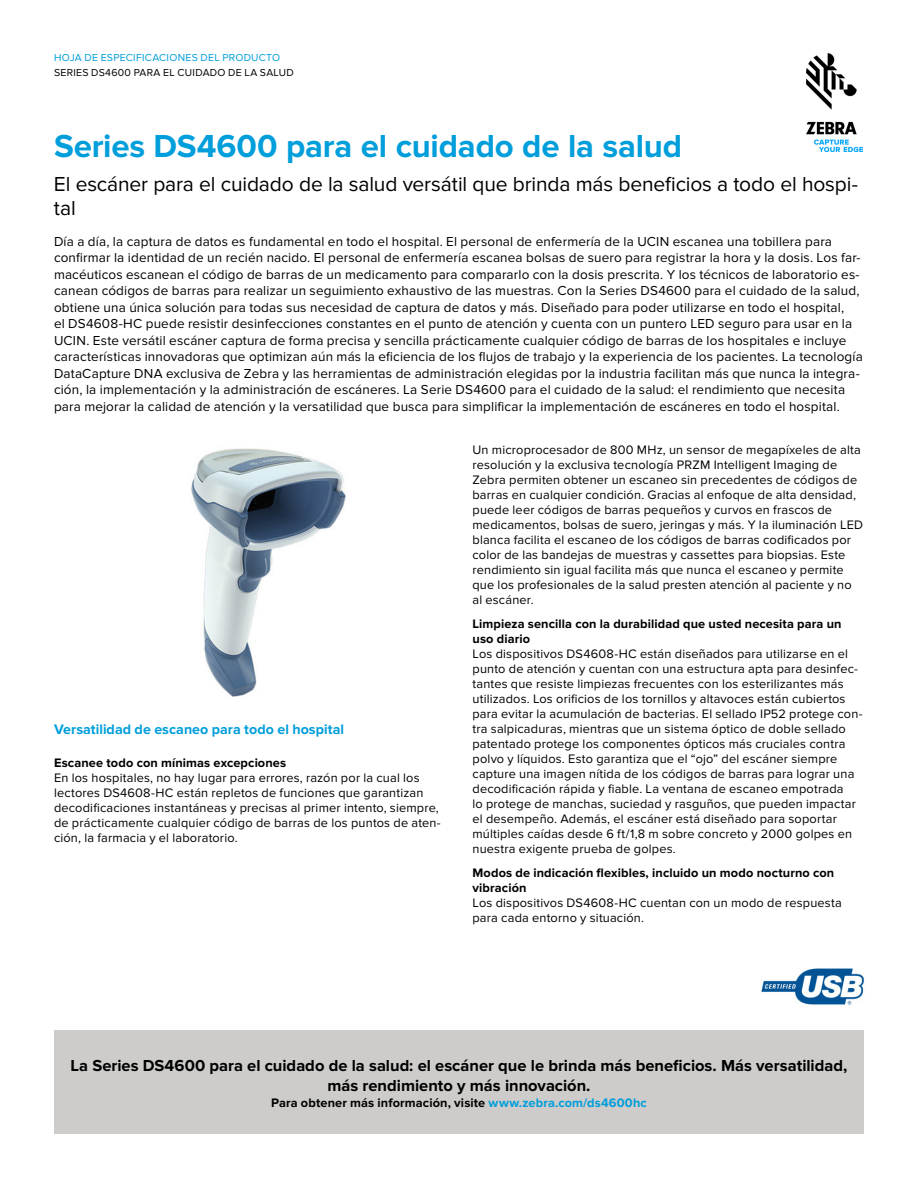
<style>
.page{position:relative;width:918px;height:1188px;background:#fff}
.page>*{position:absolute;margin:0;border:0;box-sizing:border-box;transform-origin:0 0}
.t1{font:700 33px "Proxima Nova";letter-spacing:-.005em;color:#009edb}
.t2{font:21px/24px "Proxima Nova";letter-spacing:-.005em;color:#000}
.t3{font:700 16.5px/20.2px "Proxima Nova";color:#000;text-align:center}
.t4{font:700 14.25px "Proxima Nova";color:#009edb}
.t5{font:13.5px/16.5px "Proxima Nova";letter-spacing:.01em;color:#000}
.t6{font:12.75px/15px "Proxima Nova";letter-spacing:.015em;color:#000}
.t7{font:700 12.75px/15px "Proxima Nova";letter-spacing:.01em;color:#000}
.t8{font:10.5px "Proxima Nova";letter-spacing:.025em;color:#000}
.t9{font:10.5px "Proxima Nova";letter-spacing:.025em;color:#009edb}
.s1{color:#009edb}
</style>
<div class="page">
<img style="left:806px;top:54px;width:56px;height:97px">
<div style="left:54px;top:1031px;width:810px;height:103px;background:#cdccca"></div>
<img style="left:761px;top:968px;width:103px;height:38px">
<img style="left:191px;top:448px;width:155px;height:249px">
<p class="t9" style="left:54px;top:52px;width:228px">HOJA DE ESPECIFICACIONES DEL PRODUCTO</p>
<p class="t8" style="left:54px;top:66px;width:241px">SERIES DS4600 PARA EL CUIDADO DE LA SALUD</p>
<h1 class="t1" style="left:54px;top:127px;width:630px">Series DS4600 para el cuidado de la salud</h1>
<h2 class="t2" style="left:54px;top:173px;width:806px">El escáner para el cuidado de la salud versátil que brinda más beneficios a todo el hospi&shy;tal</h2>
<p class="t5" style="left:54px;top:233px;width:810px">Día a día, la captura de datos es fundamental en todo el hospital. El personal de enfermería de la UCIN escanea una tobillera para confirmar la identidad de un recién nacido. El personal de enfermería escanea bolsas de suero para registrar la hora y la dosis. Los far&shy;macéuticos escanean el código de barras de un medicamento para compararlo con la dosis prescrita. Y los técnicos de laboratorio es&shy;canean códigos de barras para realizar un seguimiento exhaustivo de las muestras. Con la Series DS4600 para el cuidado de la salud, obtiene una única solución para todas sus necesidad de captura de datos y más. Diseñado para poder utilizarse en todo el hospital,<br>el DS4608-HC puede resistir desinfecciones constantes en el punto de atención y cuenta con un puntero LED seguro para usar en la UCIN. Este versátil escáner captura de forma precisa y sencilla prácticamente cualquier código de barras de los hospitales e incluye características innovadoras que optimizan aún más la eficiencia de los flujos de trabajo y la experiencia de los pacientes. La tecnología DataCapture DNA exclusiva de Zebra y las herramientas de administración elegidas por la industria facilitan más que nunca la integra&shy;ción, la implementación y la administración de escáneres. La Serie DS4600 para el cuidado de la salud: el rendimiento que necesita para mejorar la calidad de atención y la versatilidad que busca para simplificar la implementación de escáneres en todo el hospital.</p>
<p class="t4" style="left:54px;top:721px;width:292px">Versatilidad de escaneo para todo el hospital</p>
<p class="t7" style="left:54px;top:755px;width:234px">Escanee todo con mínimas excepciones</p>
<p class="t6" style="left:54px;top:770px;width:388px">En los hospitales, no hay lugar para errores, razón por la cual los lectores DS4608-HC están repletos de funciones que garantizan decodificaciones instantáneas y precisas al primer intento, siempre, de prácticamente cualquier código de barras de los puntos de aten&shy;ción, la farmacia y el laboratorio.</p>
<p class="t6" style="left:472px;top:443px;width:392px">Un microprocesador de 800 MHz, un sensor de megapíxeles de alta resolución y la exclusiva tecnología PRZM Intelligent Imaging de Zebra permiten obtener un escaneo sin precedentes de códigos de barras en cualquier condición. Gracias al enfoque de alta densidad, puede leer códigos de barras pequeños y curvos en frascos de medicamentos, bolsas de suero, jeringas y más. Y la iluminación LED blanca facilita el escaneo de los códigos de barras codificados por color de las bandejas de muestras y cassettes para biopsias. Este rendimiento sin igual facilita más que nunca el escaneo y permite que los profesionales de la salud presten atención al paciente y no al escáner.</p>
<p class="t7" style="left:472px;top:617px;width:371px">Limpieza sencilla con la durabilidad que usted necesita para un uso diario</p>
<p class="t6" style="left:472px;top:647px;width:392px">Los dispositivos DS4608-HC están diseñados para utilizarse en el punto de atención y cuentan con una estructura apta para desinfec&shy;tantes que resiste limpiezas frecuentes con los esterilizantes más utilizados. Los orificios de los tornillos y altavoces están cubiertos para evitar la acumulación de bacterias. El sellado IP52 protege con&shy;tra salpicaduras, mientras que un sistema óptico de doble sellado patentado protege los componentes ópticos más cruciales contra polvo y líquidos. Esto garantiza que el “ojo” del escáner siempre capture una imagen nítida de los códigos de barras para lograr una decodificación rápida y fiable. La ventana de escaneo empotrada<br>lo protege de manchas, suciedad y rasguños, que pueden impactar el desempeño. Además, el escáner está diseñado para soportar múltiples caídas desde 6 ft/1,8 m sobre concreto y 2000 golpes en nuestra exigente prueba de golpes.</p>
<p class="t7" style="left:472px;top:866px;width:363px">Modos de indicación flexibles, incluido un modo nocturno con vibración</p>
<p class="t6" style="left:472px;top:896px;width:371px">Los dispositivos DS4608-HC cuentan con un modo de respuesta para cada entorno y situación.</p>
<p class="t3" style="left:71px;top:1056px;width:778px">La Series DS4600 para el cuidado de la salud: el escáner que le brinda más beneficios. Más versatilidad, más rendimiento y más innovación.</p>
<p class="t7" style="left:271px;top:1095px;width:377px">Para obtener más información, visite <span class="s1">www.zebra.com/ds4600hc</span></p>
</div>
